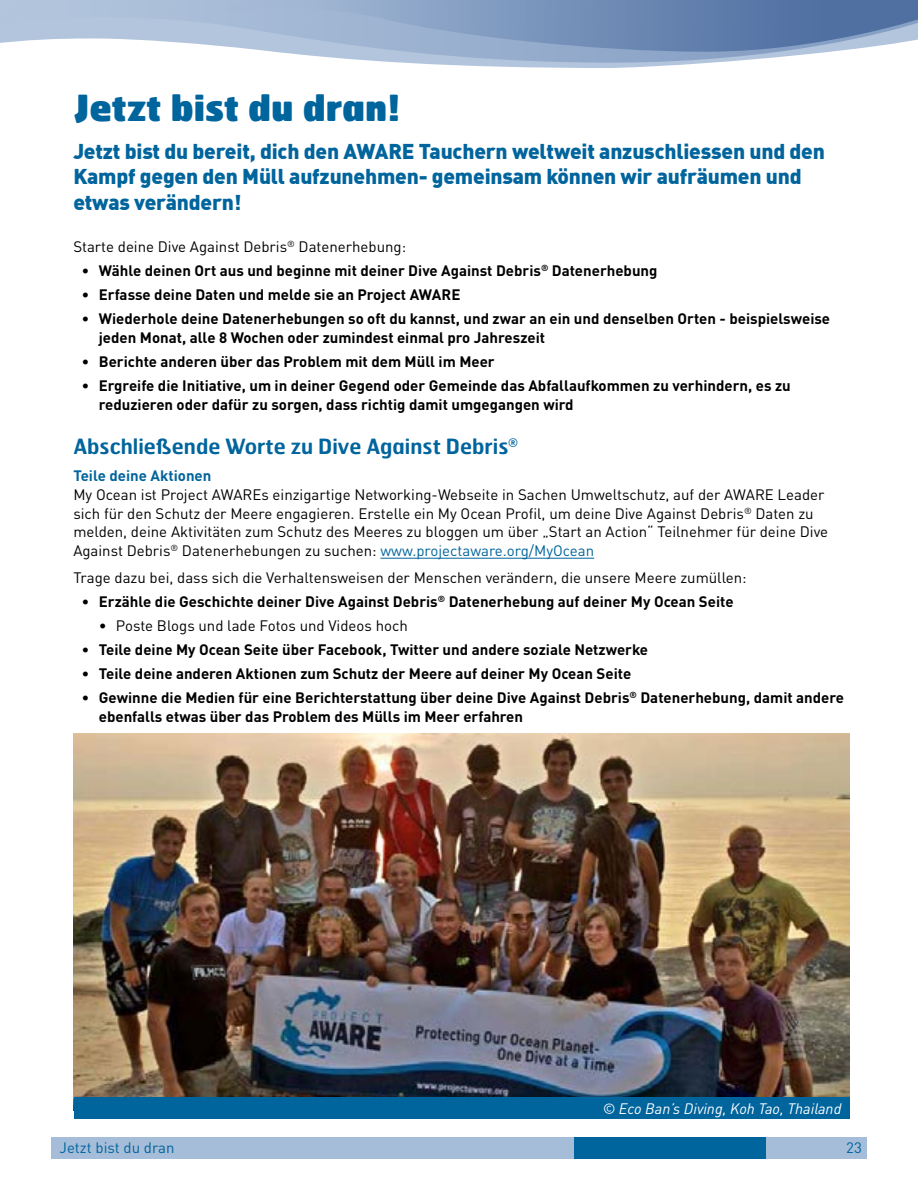
<style>
.page{position:relative;width:918px;height:1188px;background:#fff}
.page>*{position:absolute;margin:0;border:0;box-sizing:border-box;transform-origin:0 0}
.t1{font:900 36px "Hermes FB";color:#00649d}
.t2{font:900 21px/25.2px "DIN Offc";letter-spacing:-.01em;color:#00649d}
.t3{font:600 21px "Hermes FB";color:#00649d}
.t4{font:700 15px/18.8px "DINOT";color:#000}
.t5{font:15px/18.8px "DINOT";color:#000}
.t6{font:italic 15px "DINOT";color:#fff}
.t7{font:700 15px "DINOT";color:#00649d}
.t8{font:15px "DINOT";color:#00649d}
.s1{color:#00649d}
</style>
<div class="page">
<div style="left:51px;top:1137px;width:816px;height:21px;background:#a5bdd8"></div>
<div style="left:574px;top:1137px;width:191px;height:21px;background:#00649d"></div>
<svg style="left:430px;top:64px;width:261px;height:4px"></svg>
<svg style="left:0;top:0;width:827px;height:64px;fill:#b2c5dd"></svg>
<svg style="left:205px;top:0;width:713px;height:52px;background:#829bc0"></svg>
<hr style="left:380px;top:558px;width:214px;height:1px;background:#00649d">
<img style="left:73px;top:733px;width:776px;height:378px">
<div style="left:74px;top:1098px;width:775px;height:21px;background:#00649d"></div>
<h1 class="t1" style="left:73px;top:83px;width:328px">Jetzt bist du dran!</h1>
<h2 class="t2" style="left:73px;top:138px;width:753px">Jetzt bist du bereit, dich den AWARE Tauchern weltweit anzuschliessen und den<br>Kampf gegen den Müll aufzunehmen- gemeinsam können wir aufräumen und etwas verändern!</h2>
<p class="t5" style="left:73px;top:237px;width:334px">Starte deine Dive Against Debris<sup>®</sup> Datenerhebung:</p>
<p class="t4" style="left:82px;top:261px;width:577px">• Wähle deinen Ort aus und beginne mit deiner Dive Against Debris<sup>®</sup> Datenerhebung</p>
<p class="t4" style="left:82px;top:285px;width:380px">• Erfasse deine Daten und melde sie an Project AWARE</p>
<p class="t4" style="left:99px;top:309px;width:733px;text-indent:-17px">• Wiederhole deine Datenerhebungen so oft du kannst, und zwar an ein und denselben Orten - beispielsweise jeden Monat, alle 8 Wochen oder zumindest einmal pro Jahreszeit</p>
<p class="t4" style="left:82px;top:352px;width:414px">• Berichte anderen über das Problem mit dem Müll im Meer</p>
<p class="t4" style="left:99px;top:376px;width:693px;text-indent:-17px">• Ergreife die Initiative, um in deiner Gegend oder Gemeinde das Abfallaufkommen zu verhindern, es zu reduzieren oder dafür zu sorgen, dass richtig damit umgegangen wird</p>
<h2 class="t3" style="left:73px;top:433px;width:446px">Abschließende Worte zu Dive Against Debris<sup>®</sup></h2>
<p class="t7" style="left:73px;top:466px;width:140px">Teile deine Aktionen</p>
<p class="t5" style="left:73px;top:485px;width:756px">My Ocean ist Project AWAREs einzigartige Networking-Webseite in Sachen Umweltschutz, auf der AWARE Leader sich für den Schutz der Meere engagieren. Erstelle ein My Ocean Profil, um deine Dive Against Debris<sup>®</sup> Daten zu melden, deine Aktivitäten zum Schutz des Meeres zu bloggen um über „Start an Action“ Teilnehmer für deine Dive Against Debris<sup>®</sup> Datenerhebungen zu suchen: <span class="s1">www.projectaware.org/MyOcean</span></p>
<p class="t5" style="left:73px;top:568px;width:675px">Trage dazu bei, dass sich die Verhaltensweisen der Menschen verändern, die unsere Meere zumüllen:</p>
<p class="t4" style="left:82px;top:592px;width:653px">• Erzähle die Geschichte deiner Dive Against Debris<sup>®</sup> Datenerhebung auf deiner My Ocean Seite</p>
<p class="t5" style="left:99px;top:616px;width:310px">• Poste Blogs und lade Fotos und Videos hoch</p>
<p class="t4" style="left:82px;top:640px;width:568px">• Teile deine My Ocean Seite über Facebook, Twitter und andere soziale Netzwerke</p>
<p class="t4" style="left:82px;top:664px;width:551px">• Teile deine anderen Aktionen zum Schutz der Meere auf deiner My Ocean Seite</p>
<p class="t4" style="left:99px;top:688px;width:747px;text-indent:-17px">• Gewinne die Medien für eine Berichterstattung über deine Dive Against Debris<sup>®</sup> Datenerhebung, damit andere ebenfalls etwas über das Problem des Mülls im Meer erfahren</p>
<p class="t8" style="left:60px;top:1139px;width:117px">Jetzt bist du dran</p>
<p class="t6" style="left:603px;top:1100px;width:240px">© Eco Ban’s Diving, Koh Tao, Thailand</p>
<p class="t8" style="left:846px;top:1139px;width:17px">23</p>
</div>
